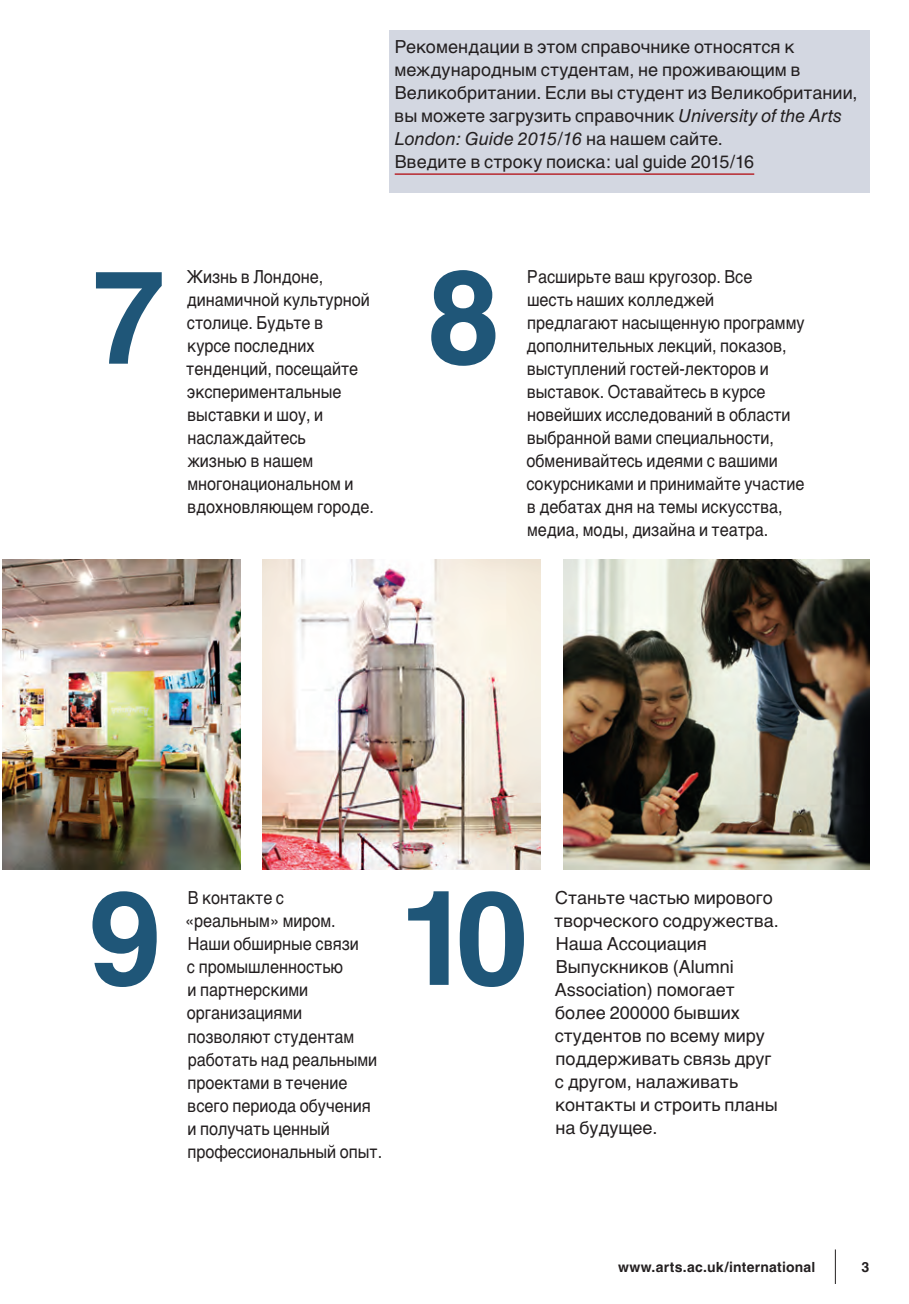
<style>
.page{position:relative;width:909px;height:1304px;background:#fff}
.page>*{position:absolute;margin:0;border:0;box-sizing:border-box;transform-origin:0 0}
.t1{font:700 131px "Helvetica Cyr";color:#1f5678}
.t2{font:18px/23px "Helvetica Cyr Upright";color:#231f20;scale:.9 1}
.t3{font:18px/23px "Helvetica Cyr Upright";color:#231f20}
.t4{font:18px "Helvetica Cyr Inclined";color:#231f20}
.t5{font:700 14px "Helvetica Cyr";letter-spacing:.015em;color:#231f20}
.s1{font-family:"Helvetica Cyr Inclined"}
.s2{font-family:"Helvetica Cyr Upright"}
</style>
<div class="page">
<div style="left:389px;top:30px;width:480px;height:163px;background:#d3d7e1"></div>
<hr style="left:395px;top:173px;width:359px;height:2px;background:#b7282e">
<img style="left:2px;top:559px;width:238px;height:311px">
<img style="left:263px;top:559px;width:278px;height:311px">
<img style="left:563px;top:559px;width:306px;height:311px">
<hr style="left:835px;top:1249px;width:1px;height:35px;background:#231f20">
<p class="t3" style="left:394px;top:35px;width:465px">Рекомендации в этом справочнике относятся к международным студентам, не проживающим в Великобритании. Если вы студент из Великобритании, вы можете загрузить справочник <span class="s1">University of the Arts</span></p>
<p class="t4" style="left:394px;top:129px;width:330px">London: Guide 2015/16 <span class="s2">на нашем сайте.</span></p>
<p class="t3" style="left:395px;top:150px;width:361px">Введите в строку поиска: ual guide 2015/16</p>
<h1 class="t1" style="left:92px;top:243px;width:74px">7</h1>
<h1 class="t1" style="left:427px;top:243px;width:74px">8</h1>
<p class="t2" style="left:186px;top:265px;width:210px">Жизнь в Лондоне, динамичной культурной столице. Будьте в<br>курсе последних тенденций, посещайте экспериментальные выставки и шоу, и наслаждайтесь<br>жизнью в нашем многонациональном и вдохновляющем городе.</p>
<p class="t2" style="left:526px;top:265px;width:310px">Расширьте ваш кругозор. Все<br>шесть наших колледжей предлагают насыщенную программу дополнительных лекций, показов, выступлений гостей-лекторов и выставок. Оставайтесь в курсе новейших исследований в области выбранной вами специальности, обменивайтесь идеями с вашими сокурсниками и принимайте участие в дебатах дня на темы искусства, медиа, моды, дизайна и театра.</p>
<h1 class="t1" style="left:88px;top:864px;width:74px">9</h1>
<p class="t2" style="left:185px;top:886px;width:220px">В контакте с<br>«реальным» миром.<br>Наши обширные связи<br>с промышленностью<br>и партнерскими организациями позволяют студентам работать над реальными проектами в течение всего периода обучения<br>и получать ценный профессиональный опыт.</p>
<p class="t3" style="left:554px;top:886px;width:226px">Станьте частью мирового творческого содружества.<br>Наша Ассоциация<br>Выпускников (Alumni<br>Association) помогает более 200000 бывших студентов по всему миру поддерживать связь друг с другом, налаживать контакты и строить планы на будущее.</p>
<h1 class="t1" style="left:399px;top:864px;width:131px">10</h1>
<p class="t5" style="left:618px;top:1259px;width:199px">www.arts.ac.uk/international</p>
<p class="t5" style="left:861px;top:1259px;width:9px">3</p>
</div>
